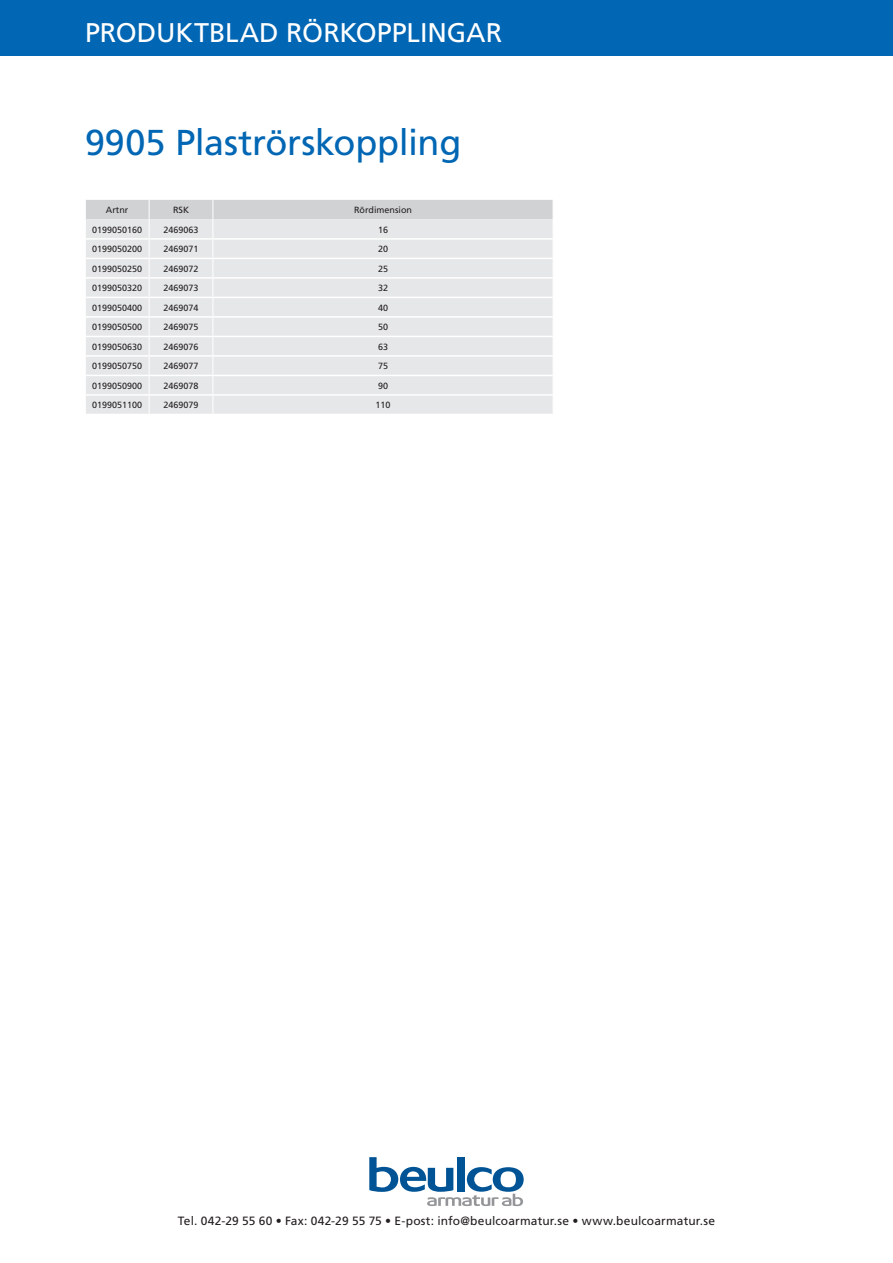
<style>
.page{position:relative;width:893px;height:1263px;background:#fff}
.page>*{position:absolute;margin:0;border:0;box-sizing:border-box;transform-origin:0 0}
.Artikelgrupp{font:36px "Frutiger LT Std";letter-spacing:-.005em;color:#0166b3}
.t1{font:27px "Frutiger LT Std";color:#fff}
.t2{font:12px "Frutiger LT Std";letter-spacing:.01em;color:#231f20}
.Artnr{font:9px "Frutiger LT Std";color:#231f20}
.TabelltextC{font:9px "Frutiger LT Std";color:#231f20}
.TabellrubrikC{font:9px "Frutiger LT Std";color:#231f20}
</style>
<div class="page">
<div style="left:0;top:0;width:893px;height:55px;background:#0166b3"></div>
<svg style="left:369px;top:1157px;width:155px;height:49px"></svg>
<svg style="left:86px;top:200px;width:467px;height:214px;background:#e4e5e7"></svg>
<hr style="left:213px;top:238px;width:340px;height:2px;background:#fff">
<hr style="left:213px;top:258px;width:340px;height:1px;background:#fff">
<hr style="left:213px;top:277px;width:340px;height:2px;background:#fff">
<hr style="left:213px;top:297px;width:340px;height:1px;background:#fff">
<hr style="left:213px;top:316px;width:340px;height:2px;background:#fff">
<hr style="left:213px;top:336px;width:340px;height:1px;background:#fff">
<hr style="left:213px;top:355px;width:340px;height:2px;background:#fff">
<hr style="left:213px;top:375px;width:340px;height:1px;background:#fff">
<hr style="left:213px;top:394px;width:340px;height:2px;background:#fff">
<h2 class="t1" style="left:85px;top:16px;width:255px">PRODUKTBLAD Rörkoppl</h2>
<h2 class="t1" style="left:420px;top:16px;width:65px">ingar</h2>
<p class="Artikelgrupp" style="left:85px;top:121px;width:378px">9905 Plaströrskoppling</p>
<p class="TabellrubrikC" style="left:106px;top:205px;width:24px">Artnr</p>
<p class="TabellrubrikC" style="left:173px;top:205px;width:18px">RSK</p>
<p class="TabellrubrikC" style="left:354px;top:205px;width:60px">Rördimension</p>
<p class="Artnr" style="left:92px;top:224px;width:52px">0199050160</p>
<p class="TabelltextC" style="left:163px;top:224px;width:37px">2469063</p>
<p class="TabelltextC" style="left:378px;top:224px;width:12px">16</p>
<p class="Artnr" style="left:92px;top:244px;width:52px">0199050200</p>
<p class="TabelltextC" style="left:163px;top:244px;width:37px">2469071</p>
<p class="TabelltextC" style="left:378px;top:244px;width:12px">20</p>
<p class="Artnr" style="left:92px;top:263px;width:52px">0199050250</p>
<p class="TabelltextC" style="left:163px;top:263px;width:37px">2469072</p>
<p class="TabelltextC" style="left:378px;top:263px;width:12px">25</p>
<p class="Artnr" style="left:92px;top:283px;width:52px">0199050320</p>
<p class="TabelltextC" style="left:163px;top:283px;width:37px">2469073</p>
<p class="TabelltextC" style="left:378px;top:283px;width:12px">32</p>
<p class="Artnr" style="left:92px;top:302px;width:52px">0199050400</p>
<p class="TabelltextC" style="left:163px;top:302px;width:37px">2469074</p>
<p class="TabelltextC" style="left:378px;top:302px;width:12px">40</p>
<p class="Artnr" style="left:92px;top:322px;width:52px">0199050500</p>
<p class="TabelltextC" style="left:163px;top:322px;width:37px">2469075</p>
<p class="TabelltextC" style="left:378px;top:322px;width:12px">50</p>
<p class="Artnr" style="left:92px;top:341px;width:52px">0199050630</p>
<p class="TabelltextC" style="left:163px;top:341px;width:37px">2469076</p>
<p class="TabelltextC" style="left:378px;top:341px;width:12px">63</p>
<p class="Artnr" style="left:92px;top:361px;width:52px">0199050750</p>
<p class="TabelltextC" style="left:163px;top:361px;width:37px">2469077</p>
<p class="TabelltextC" style="left:378px;top:361px;width:12px">75</p>
<p class="Artnr" style="left:92px;top:380px;width:52px">0199050900</p>
<p class="TabelltextC" style="left:163px;top:380px;width:37px">2469078</p>
<p class="TabelltextC" style="left:378px;top:380px;width:12px">90</p>
<p class="Artnr" style="left:92px;top:400px;width:52px">0199051100</p>
<p class="TabelltextC" style="left:163px;top:400px;width:37px">2469079</p>
<p class="TabelltextC" style="left:375px;top:400px;width:17px">110</p>
<h3 class="t2" style="left:178px;top:1214px;width:539px">Tel. 042-29 55 60 • Fax: 042-29 55 75 • E-post: info@beulcoarmatur.se • www.beulcoarmatur.se</h3>
</div>
